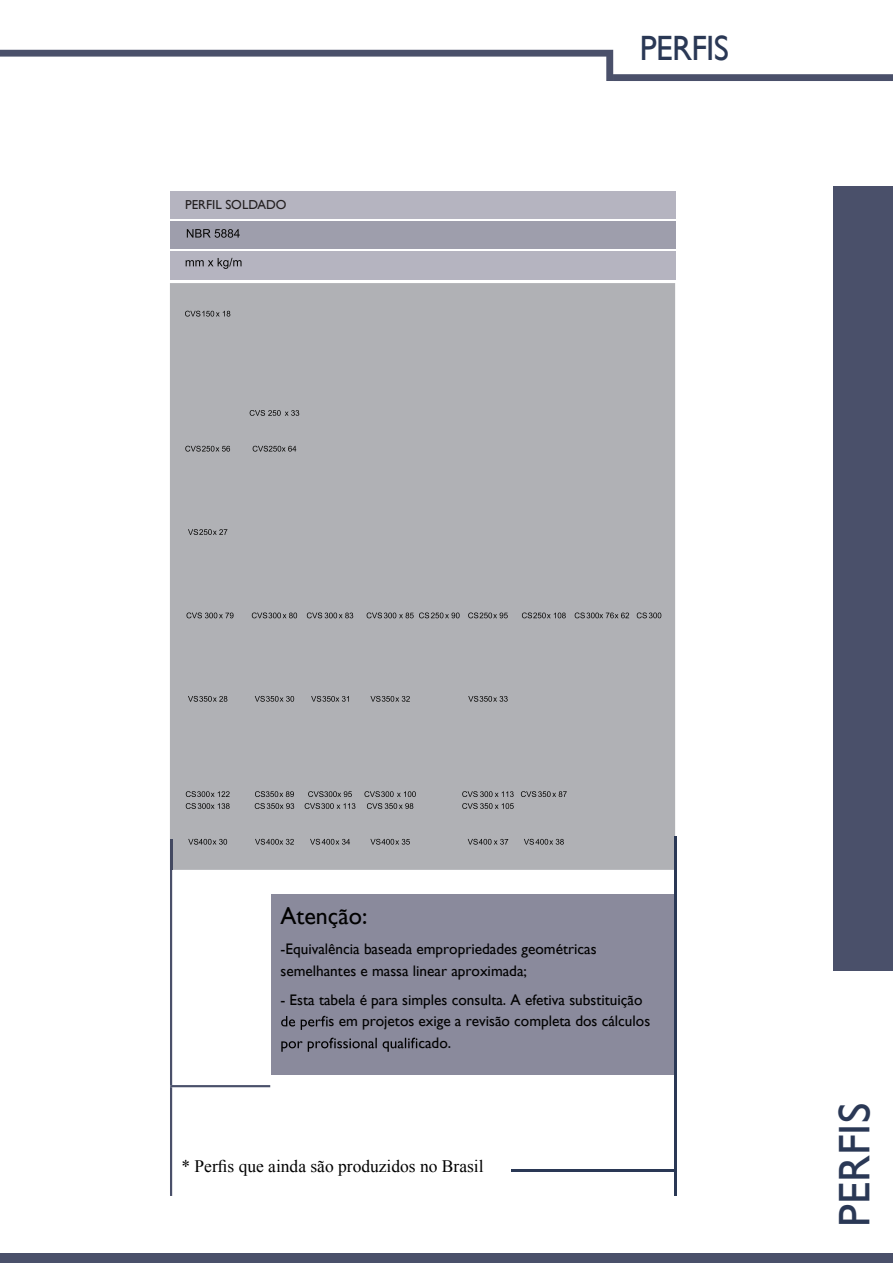
<style>
.page{position:relative;width:893px;height:1263px;background:#fff}
.page>*{position:absolute;margin:0;border:0;box-sizing:border-box;transform-origin:0 0}
.t1{font:44.25px "Gill Sans";color:#2a3855}
.t2{font:35.1px "Gill Sans";letter-spacing:-.02em;color:#2a3855;scale:.94 1}
.t3{font:24px "Gill Sans";color:#010101}
.t4{font:17.4px "Times New Roman";color:#010101}
.t5{font:15.3px/21.9px "Gill Sans";color:#010101}
.t6{font:13.05px "Gill Sans";color:#231f20}
</style>
<div class="page">
<div style="left:834px;top:186px;width:59px;height:785px;background:#4a506a"></div>
<svg style="left:0;top:50px;width:893px;height:31px"></svg>
<div style="left:0;top:1253px;width:893px;height:10px;background:#4a506a"></div>
<div style="left:271px;top:895px;width:405px;height:180px;background:#8a8a9c"></div>
<svg style="left:281px;top:1016px;width:47px;height:14px"></svg>
<svg style="left:281px;top:1038px;width:136px;height:14px"></svg>
<div style="left:170px;top:283px;width:505px;height:587px;background:#b0b1b5"></div>
<div style="left:170px;top:221px;width:506px;height:28px;background:#9e9eac"></div>
<div style="left:170px;top:191px;width:506px;height:27px;background:#b5b4c0"></div>
<div style="left:170px;top:251px;width:506px;height:28px;background:#b5b4c0"></div>
<svg style="left:186px;top:258px;width:56px;height:11px"></svg>
<svg style="left:185px;top:311px;width:45px;height:6px"></svg>
<svg style="left:185px;top:446px;width:45px;height:6px"></svg>
<svg style="left:188px;top:529px;width:39px;height:6px"></svg>
<svg style="left:186px;top:612px;width:48px;height:6px"></svg>
<svg style="left:188px;top:696px;width:39px;height:6px"></svg>
<svg style="left:186px;top:791px;width:44px;height:6px"></svg>
<svg style="left:186px;top:803px;width:44px;height:6px"></svg>
<svg style="left:188px;top:839px;width:39px;height:6px"></svg>
<svg style="left:187px;top:229px;width:53px;height:9px"></svg>
<svg style="left:307px;top:612px;width:46px;height:6px"></svg>
<svg style="left:311px;top:696px;width:38px;height:6px"></svg>
<svg style="left:308px;top:791px;width:44px;height:6px"></svg>
<svg style="left:305px;top:803px;width:50px;height:6px"></svg>
<svg style="left:310px;top:839px;width:40px;height:6px"></svg>
<svg style="left:468px;top:612px;width:40px;height:6px"></svg>
<svg style="left:468px;top:696px;width:40px;height:6px"></svg>
<svg style="left:462px;top:791px;width:52px;height:6px"></svg>
<svg style="left:462px;top:803px;width:52px;height:6px"></svg>
<svg style="left:468px;top:839px;width:40px;height:6px"></svg>
<svg style="left:637px;top:612px;width:24px;height:6px"></svg>
<svg style="left:575px;top:612px;width:54px;height:6px"></svg>
<svg style="left:522px;top:612px;width:44px;height:6px"></svg>
<svg style="left:521px;top:791px;width:46px;height:6px"></svg>
<svg style="left:524px;top:839px;width:40px;height:6px"></svg>
<svg style="left:250px;top:410px;width:49px;height:6px"></svg>
<svg style="left:253px;top:446px;width:43px;height:6px"></svg>
<svg style="left:252px;top:612px;width:45px;height:6px"></svg>
<svg style="left:255px;top:696px;width:39px;height:6px"></svg>
<svg style="left:255px;top:791px;width:39px;height:6px"></svg>
<svg style="left:255px;top:803px;width:39px;height:6px"></svg>
<svg style="left:255px;top:839px;width:39px;height:6px"></svg>
<svg style="left:367px;top:612px;width:93px;height:6px"></svg>
<svg style="left:370px;top:696px;width:40px;height:6px"></svg>
<svg style="left:364px;top:791px;width:52px;height:6px"></svg>
<svg style="left:367px;top:803px;width:46px;height:6px"></svg>
<svg style="left:370px;top:839px;width:40px;height:6px"></svg>
<hr style="left:170px;top:839px;width:2px;height:31px;background:#434961">
<svg style="left:170px;top:870px;width:100px;height:326px"></svg>
<hr style="left:674px;top:836px;width:2px;height:360px;background:#2a3855">
<hr style="left:512px;top:1169px;width:164px;height:2px;background:#2a3855">
<p class="t6" style="left:185px;top:197px;width:103px">PERFIL SOLDADO</p>
<h2 class="t2" style="left:640px;top:28px;width:97px">PERFIS</h2>
<h3 class="t3" style="left:280px;top:901px;width:88px">Atenção:</h3>
<p class="t5" style="left:280px;top:938px;width:318px">-Equivalência baseada empropriedades geométricas semelhantes e massa linear aproximada;</p>
<p class="t5" style="left:280px;top:988px;width:364px">- Esta tabela é para simples consulta. A efetiva substituição</p>
<p class="t5" style="left:329px;top:1010px;width:323px">s em projetos exige a revisão completa dos cálculos</p>
<p class="t5" style="left:418px;top:1032px;width:34px">cado.</p>
<p class="t4" style="left:181px;top:1155px;width:304px">* Perfis que ainda são produzidos no Brasil</p>
<h1 class="t1" style="left:829px;top:1227px;width:125px;rotate:-90deg">PERFIS</h1>
</div>
